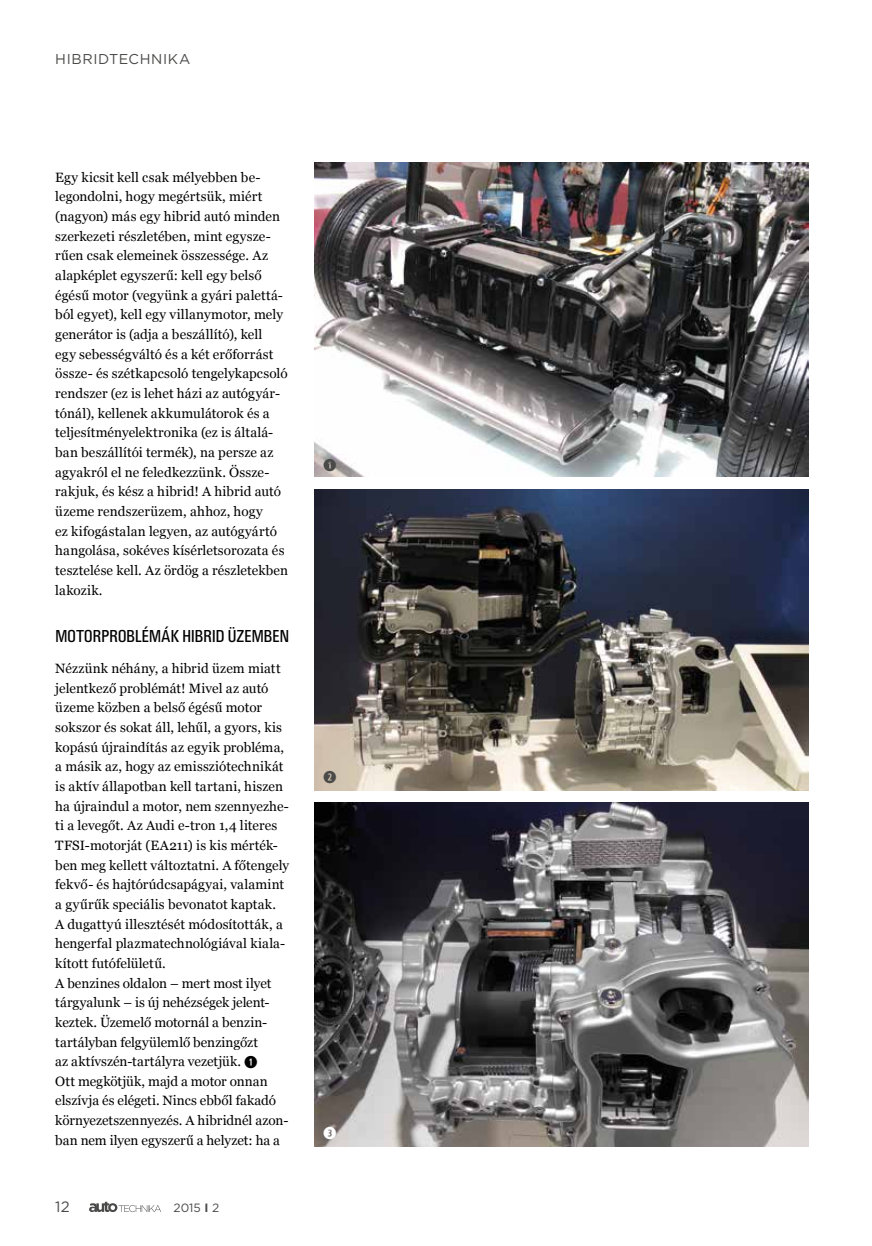
<style>
.page{position:relative;width:872px;height:1246px;background:#fff}
.page>*{position:absolute;margin:0;border:0;box-sizing:border-box;transform-origin:0 0}
.t1{font:18px "U001 Con";letter-spacing:.005em;color:#000}
.t2{font:16.5px "Combi Numerals Ltd";color:#4a4a49}
.t3{font:16.5px "Combi Numerals Ltd";color:#fff}
.t4{font:15px "Gotham";color:#4a4a49}
.t5{font:14.25px "Gotham";letter-spacing:.045em;color:#4a4a49}
.t6{font:13.5px/19.6px "Georgia";letter-spacing:.005em;color:#000}
.t7{font:12px "Gotham";color:#4a4a49}
.s1{font-family:"Combi Numerals Ltd";font-size:16.5px}
.s2{font-weight:700}
</style>
<div class="page">
<svg style="left:89px;top:1202px;width:72px;height:10px"></svg>
<img style="left:315px;top:162px;width:493px;height:314px">
<img style="left:315px;top:489px;width:493px;height:302px">
<img style="left:315px;top:802px;width:493px;height:344px">
<p class="t5" style="left:55px;top:50px;width:137px">HIBRIDTECHNIKA</p>
<p class="t6" style="left:55px;top:167px;width:234px">Egy kicsit kell csak mélyebben be&shy;legondolni, hogy megértsük, miért (nagyon) más egy hibrid autó minden szerkezeti részletében, mint egysze&shy;rűen csak elemeinek összessége. Az alapképlet egyszerű: kell egy belső égésű motor (vegyünk a gyári palettá&shy;ból egyet), kell egy villanymotor, mely generátor is (adja a beszállító), kell<br>egy sebességváltó és a két erőforrást össze- és szétkapcsoló tengelykapcsoló rendszer (ez is lehet házi az autógyár&shy;tónál), kellenek akkumulátorok és a teljesítményelektronika (ez is általá&shy;ban beszállítói termék), na persze az agyakról el ne feledkezzünk. Össze&shy;rakjuk, és kész a hibrid! A hibrid autó üzeme rendszerüzem, ahhoz, hogy<br>ez kifogástalan legyen, az autógyártó hangolása, sokéves kísérletsorozata és tesztelése kell. Az ördög a részletekben lakozik.</p>
<h1 class="t1" style="left:55px;top:626px;width:235px">MOTORPROBLÉMÁK HIBRID ÜZEMBEN</h1>
<p class="t6" style="left:55px;top:658px;width:235px">Nézzünk néhány, a hibrid üzem miatt jelentkező problémát! Mivel az autó üzeme közben a belső égésű motor sokszor és sokat áll, lehűl, a gyors, kis kopású újraindítás az egyik probléma, a másik az, hogy az emissziótechnikát is aktív állapotban kell tartani, hiszen ha újraindul a motor, nem szennyezhe&shy;ti a levegőt. Az Audi e-tron 1,4 literes TFSI-motorját (EA211) is kis mérték&shy;ben meg kellett változtatni. A főtengely fekvő- és hajtórúdcsapágyai, valamint a gyűrűk speciális bevonatot kaptak.<br>A dugattyú illesztését módosították, a hengerfal plazmatechnológiával kiala&shy;kított futófelületű.<br>A benzines oldalon – mert most ilyet tárgyalunk – is új nehézségek jelent&shy;keztek. Üzemelő motornál a benzin&shy;tartályban felgyülemlő benzingőzt<br>az aktívszén-tartályra vezetjük. <span class="s1">➊<br></span>Ott megkötjük, majd a motor onnan elszívja és elégeti. Nincs ebből fakadó környezetszennyezés. A hibridnél azon&shy;ban nem ilyen egyszerű a helyzet: ha a</p>
<p class="t4" style="left:55px;top:1197px;width:16px">12</p>
<p class="t7" style="left:173px;top:1200px;width:47px">2015 <span class="s2">I</span> 2</p>
<p class="t2" style="left:323px;top:456px;width:15px">➊</p>
<p class="t2" style="left:323px;top:768px;width:15px">➋</p>
<p class="t3" style="left:323px;top:1124px;width:15px">➌</p>
</div>
